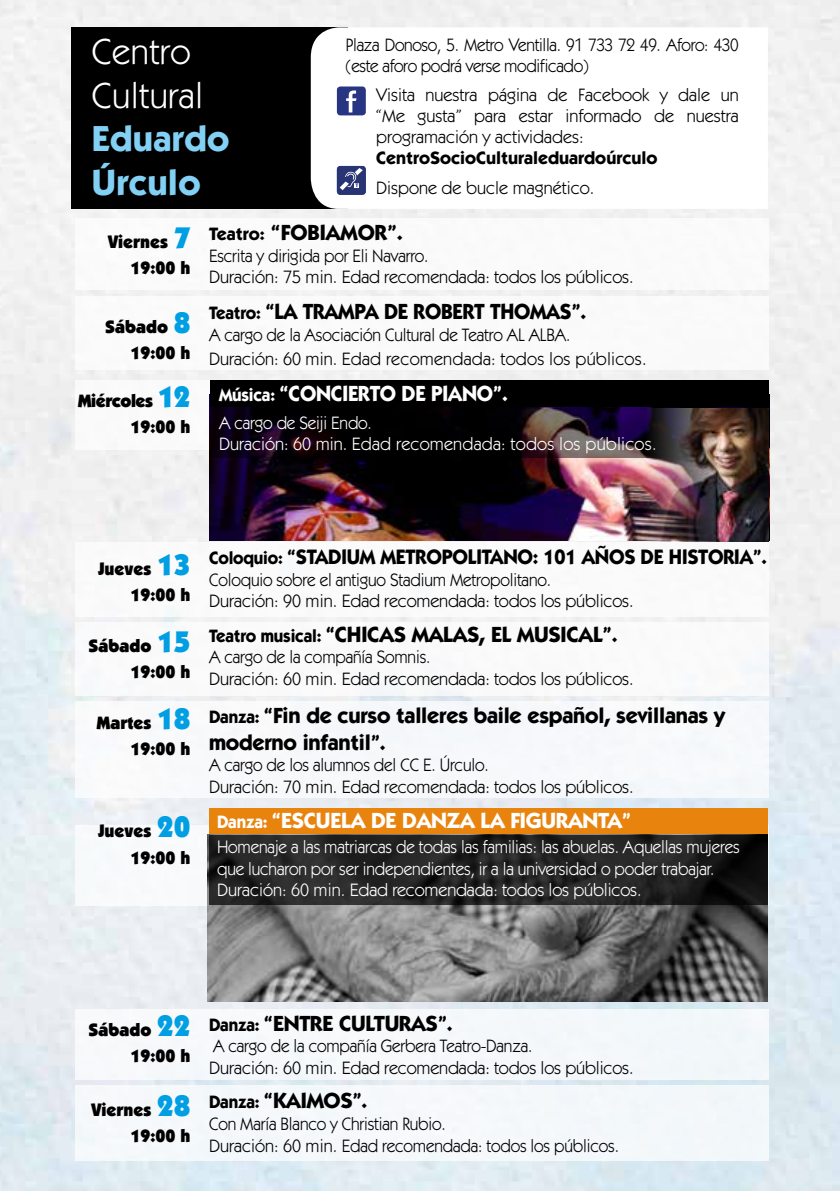
<style>
.page{position:relative;width:840px;height:1191px;background:#fff}
.page>*{position:absolute;margin:0;border:0;box-sizing:border-box;transform-origin:0 0}
.t1{font:36.4px/43.6px "Itc Kabel";letter-spacing:.01em;color:#fff}
.t2{font:700 36.4px/43.6px "Itc Kabel";letter-spacing:.01em;color:#83d0f5}
.t3{font:700 22px/26.4px "Itc Kabel";letter-spacing:-.01em;color:#000;scale:.95 1}
.t4{font:700 22px "Itc Kabel";letter-spacing:-.01em;color:#fff;scale:.95 1}
.t5{font:700 22px "Itc Kabel";letter-spacing:-.01em;color:#000}
.t6{font:700 21px "Itc Kabel";letter-spacing:-.01em;color:#000;scale:.95 1}
.t7{font:18px/21.6px "Itc Kabel";letter-spacing:-.01em;color:#000;scale:.95 1}
.t8{font:18px/21.6px "Itc Kabel";letter-spacing:-.01em;color:#fff;scale:.95 1}
.t9{font:18px/21px "Itc Kabel";letter-spacing:-.01em;color:#000;text-align:justify}
.t10{font:900 18px/26px "Itc Kabel";color:#000;text-align:right}
.t11{font:18px/21.6px "Itc Kabel";letter-spacing:.01em;color:#fff;scale:.95 1}
.t12{font:700 18px "Itc Kabel";color:#000}
.t13{font:900 18px/26px "Itc Kabel";letter-spacing:-.025em;color:#000;text-align:right}
.s1{font-size:30px;color:#009fe3}
.s2{font-size:18px}
</style>
<div class="page">
<div style="left:0;top:0;width:839px;height:1191px;background:linear-gradient(to bottom,#f6f3f1,#dee9f1)"></div>
<div style="left:75px;top:380px;width:694px;height:70px;background:#fff"></div>
<img style="left:210px;top:458px;width:559px;height:82px">
<div style="left:71px;top:27px;width:276px;height:182px;background:#000"></div>
<svg style="left:310px;top:27px;width:457px;height:182px"></svg>
<div style="left:337px;top:86px;width:28px;height:29px;background:#283583;border-radius:4px"></div>
<svg style="left:346px;top:90px;width:10px;height:22px"></svg>
<svg style="left:337px;top:166px;width:28px;height:29px"></svg>
<div style="left:75px;top:218px;width:694px;height:72px;background:#fff"></div>
<div style="left:75px;top:622px;width:694px;height:73px;background:#fff"></div>
<div style="left:75px;top:542px;width:694px;height:74px;background:#fff"></div>
<div style="left:75px;top:701px;width:694px;height:97px;background:#f7f8fa"></div>
<div style="left:75px;top:825px;width:694px;height:80px;background:#f8fafb"></div>
<div style="left:75px;top:1085px;width:694px;height:76px;background:#f4f8fa"></div>
<div style="left:75px;top:1008px;width:694px;height:71px;background:#f5f8fa"></div>
<div style="left:75px;top:296px;width:694px;height:73px;background:#fff"></div>
<div style="left:210px;top:380px;width:559px;height:27px;background:#000"></div>
<svg style="left:210px;top:407px;width:559px;height:51px;background:#160e17"></svg>
<div style="left:209px;top:808px;width:558px;height:26px;background:#e8840e"></div>
<img style="left:207px;top:834px;width:560px;height:167px">
<svg style="left:210px;top:835px;width:557px;height:70px;background:#222"></svg>
<img style="left:644px;top:408px;width:124px;height:134px">
<h1 class="t1" style="left:92px;top:29px;width:113px">Centro<br>Cultural</h1>
<h1 class="t2" style="left:92px;top:116px;width:139px">Eduardo<br>Úrculo</h1>
<p class="t7" style="left:346px;top:34px;width:414px;line-height:21px">Plaza Donoso, 5. Metro Ventilla. 91 733 72 49. Aforo: 430 (este aforo podrá verse modificado)</p>
<p class="t9" style="left:376px;top:84px;width:364px">Visita nuestra página de Facebook y dale un “Me gusta” para estar informado de nuestra programación y actividades:</p>
<p class="t12" style="left:376px;top:147px;width:283px">CentroSocioCulturaleduardoúrculo</p>
<p class="t9" style="left:376px;top:177px;width:219px">Dispone de bucle magnético.</p>
<p class="t10" style="left:108px;top:228px;width:84px">Viernes <span class="s1">7<br></span>19:00 h</p>
<p class="t10" style="left:105px;top:313px;width:87px">Sábado <span class="s1">8<br></span>19:00 h</p>
<p class="t13" style="left:78px;top:387px;width:114px">Miércoles <span class="s1">12<br></span>19:00 h</p>
<p class="t5" style="left:209px;top:219px;width:195px"><span class="s2">Teatro:</span> “FOBIAMOR”.</p>
<p class="t7" style="left:209px;top:244px;width:448px">Escrita y dirigida por Eli Navarro.<br>Duración: 75 min. Edad recomendada: todos los públicos.</p>
<p class="t3" style="left:209px;top:298px;width:398px"><span class="s2">Teatro:</span> “LA TRAMPA DE ROBERT THOMAS”.</p>
<p class="t7" style="left:209px;top:322px;width:461px;line-height:24px">A cargo de la Asociación Cultural de Teatro AL ALBA.<br>Duración: 60 min. Edad recomendada: todos los públicos.</p>
<p class="t4" style="left:219px;top:380px;width:305px"><span class="s2">Música:</span> “CONCIERTO DE PIANO”.</p>
<p class="t11" style="left:219px;top:411px;width:461px">A cargo de Seiji Endo.<br>Duración: 60 min. Edad recomendada: todos los públicos.</p>
<p class="t10" style="left:98px;top:555px;width:93px">Jueves <span class="s1">13<br></span>19:00 h</p>
<p class="t10" style="left:88px;top:632px;width:103px">Sábado <span class="s1">15<br></span>19:00 h</p>
<p class="t10" style="left:96px;top:709px;width:95px">Martes <span class="s1">18<br></span>19:00 h</p>
<p class="t10" style="left:98px;top:818px;width:93px">Jueves <span class="s1">20<br></span>19:00 h</p>
<p class="t6" style="left:209px;top:544px;width:588px"><span class="s2">Coloquio:</span> “STADIUM METROPOLITANO: 101 AÑOS DE HISTORIA”.</p>
<p class="t7" style="left:209px;top:568px;width:448px">Coloquio sobre el antiguo Stadium Metropolitano.<br>Duración: 90 min. Edad recomendada: todos los públicos.</p>
<p class="t3" style="left:209px;top:620px;width:431px"><span class="s2">Teatro musical:</span> “CHICAS MALAS, EL MUSICAL”.</p>
<p class="t7" style="left:209px;top:646px;width:448px">A cargo de la compañía Somnis.<br>Duración: 60 min. Edad recomendada: todos los públicos.</p>
<p class="t3" style="left:209px;top:702px;width:544px"><span class="s2">Danza:</span> “Fin de curso talleres baile español, sevillanas y moderno infantil”.</p>
<p class="t7" style="left:209px;top:754px;width:448px">A cargo de los alumnos del CC E. Úrculo.<br>Duración: 70 min. Edad recomendada: todos los públicos.</p>
<p class="t4" style="left:217px;top:806px;width:437px"><span class="s2">Danza:</span> “ESCUELA DE DANZA LA FIGURANTA”</p>
<p class="t8" style="left:217px;top:836px;width:551px">Homenaje a las matriarcas de todas las familias: las abuelas. Aquellas mujeres que lucharon por ser independientes, ir a la universidad o poder trabajar.<br>Duración: 60 min. Edad recomendada: todos los públicos.</p>
<p class="t10" style="left:88px;top:1016px;width:103px">Sábado <span class="s1">22<br></span>19:00 h</p>
<p class="t10" style="left:91px;top:1096px;width:100px">Viernes <span class="s1">28<br></span>19:00 h</p>
<p class="t3" style="left:209px;top:1009px;width:258px"><span class="s2">Danza:</span> “ENTRE CULTURAS”.</p>
<p class="t7" style="left:209px;top:1035px;width:448px">A cargo de la compañía Gerbera Teatro-Danza.<br>Duración: 60 min. Edad recomendada: todos los públicos.</p>
<p class="t3" style="left:209px;top:1087px;width:168px"><span class="s2">Danza:</span> “KAIMOS”.</p>
<p class="t7" style="left:209px;top:1112px;width:432px">Con María Blanco y Christian Rubio.<br>Duración: 60 min. Edad recomendada: todos los públicos.</p>
</div>
